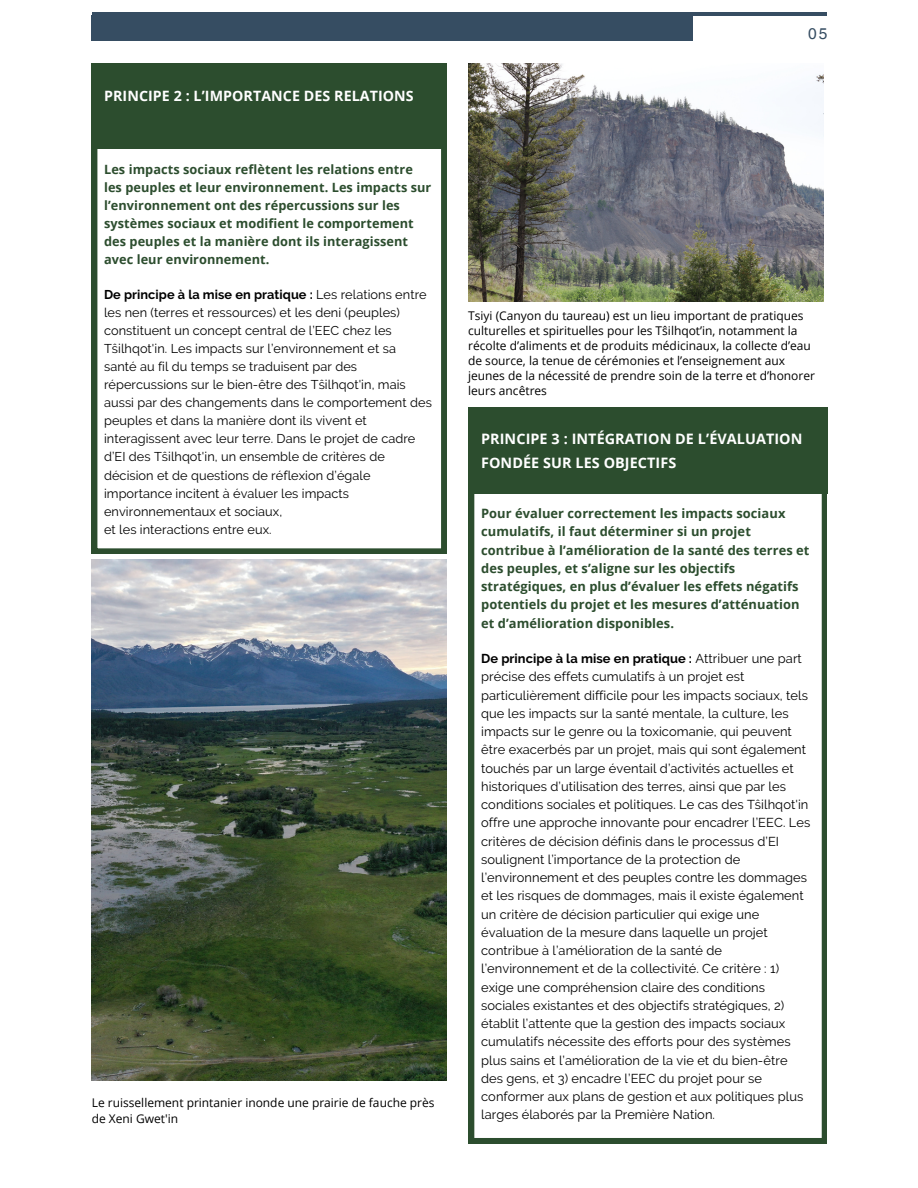
<style>
.page{position:relative;width:918px;height:1188px;background:#fff}
.page>*{position:absolute;margin:0;border:0;box-sizing:border-box;transform-origin:0 0}
.t1{font:15.6px "Helvetica World";color:#364d62}
.t2{font:700 14.4px/23.7px "Open Sans";letter-spacing:.005em;color:#fff}
.t3{font:700 14.25px "Open Sans";letter-spacing:.005em;color:#fff}
.t4{font:12.9px/18.3px "Raleway";letter-spacing:.005em;color:#000}
.t5{font:700 12.9px/18.3px "Open Sans";letter-spacing:.005em;color:#2c4d2e}
.t6{font:12.75px/18px "Raleway";letter-spacing:.005em;color:#000}
.t7{font:700 12.75px/18px "Open Sans";letter-spacing:.005em;color:#2c4d2e}
.t8{font:12px/15px "Open Sans";color:#000}
.s1{font-weight:700}
</style>
<div class="page">
<hr style="left:92px;top:12px;width:734px;height:4px;background:#364d62">
<div style="left:92px;top:15px;width:600px;height:25px;background:#364d62"></div>
<svg style="left:469px;top:493px;width:358px;height:651px"></svg>
<div style="left:469px;top:407px;width:358px;height:86px;background:#2c4d2e"></div>
<svg style="left:92px;top:149px;width:354px;height:405px"></svg>
<div style="left:92px;top:64px;width:355px;height:85px;background:#2c4d2e"></div>
<img style="left:468px;top:64px;width:356px;height:237px">
<img style="left:92px;top:559px;width:354px;height:521px">
<p class="t3" style="left:104px;top:86px;width:311px">PRINCIPE 2 : L’IMPORTANCE DES RELATIONS</p>
<h2 class="t7" style="left:104px;top:160px;width:329px">Les impacts sociaux reflètent les relations entre les peuples et leur environnement. Les impacts sur l’environnement ont des répercussions sur les systèmes sociaux et modifient le comportement des peuples et la manière dont ils interagissent avec leur environnement.</h2>
<p class="t6" style="left:104px;top:285px;width:329px"><span class="s1">De principe à la mise en pratique :</span> Les relations entre les nen (terres et ressources) et les deni (peuples) constituent un concept central de l’EEC chez les Tŝilhqot'in. Les impacts sur l’environnement et sa<br>santé au fil du temps se traduisent par des répercussions sur le bien-être des Tŝilhqot'in, mais aussi par des changements dans le comportement des peuples et dans la manière dont ils vivent et interagissent avec leur terre. Dans le projet de cadre d’EI des Tŝilhqot'in, un ensemble de critères de décision et de questions de réflexion d’égale importance incitent à évaluer les impacts environnementaux et sociaux,</p>
<p class="t6" style="left:104px;top:520px;width:169px">et les interactions entre eux.</p>
<h1 class="t8" style="left:92px;top:1094px;width:344px;line-height:16px">Le ruissellement printanier inonde une prairie de fauche près de Xeni Gwet'in</h1>
<p class="t1" style="left:808px;top:25px;width:21px">05</p>
<p class="t8" style="left:468px;top:308px;width:348px">Tsiyi (Canyon du taureau) est un lieu important de pratiques culturelles et spirituelles pour les Tŝilhqot’in, notamment la récolte d’aliments et de produits médicinaux, la collecte d’eau de source, la tenue de cérémonies et l’enseignement aux jeunes de la nécessité de prendre soin de la terre et d’honorer leurs ancêtres</p>
<h1 class="t2" style="left:481px;top:427px;width:323px">PRINCIPE 3 : INTÉGRATION DE L’ÉVALUATION<br>FONDÉE SUR LES OBJECTIFS</h1>
<p class="t5" style="left:481px;top:504px;width:330px">Pour évaluer correctement les impacts sociaux cumulatifs, il faut déterminer si un projet contribue à l’amélioration de la santé des terres et des peuples, et s’aligne sur les objectifs stratégiques, en plus d’évaluer les effets négatifs potentiels du projet et les mesures d’atténuation et d’amélioration disponibles.</p>
<p class="t4" style="left:481px;top:649px;width:331px"><span class="s1">De principe à la mise en pratique :</span> Attribuer une part précise des effets cumulatifs à un projet est particulièrement difficile pour les impacts sociaux, tels que les impacts sur la santé mentale, la culture, les impacts sur le genre ou la toxicomanie, qui peuvent être exacerbés par un projet, mais qui sont également touchés par un large éventail d’activités actuelles et historiques d’utilisation des terres, ainsi que par les conditions sociales et politiques. Le cas des Tŝilhqot'in offre une approche innovante pour encadrer l’EEC. Les critères de décision définis dans le processus d’EI soulignent l’importance de la protection de l’environnement et des peuples contre les dommages et les risques de dommages, mais il existe également un critère de décision particulier qui exige une évaluation de la mesure dans laquelle un projet contribue à l’amélioration de la santé de l’environnement et de la collectivité. Ce critère : 1) exige une compréhension claire des conditions sociales existantes et des objectifs stratégiques, 2) établit l’attente que la gestion des impacts sociaux cumulatifs nécessite des efforts pour des systèmes plus sains et l’amélioration de la vie et du bien-être des gens, et 3) encadre l’EEC du projet pour se conformer aux plans de gestion et aux politiques plus larges élaborés par la Première Nation.</p>
</div>
